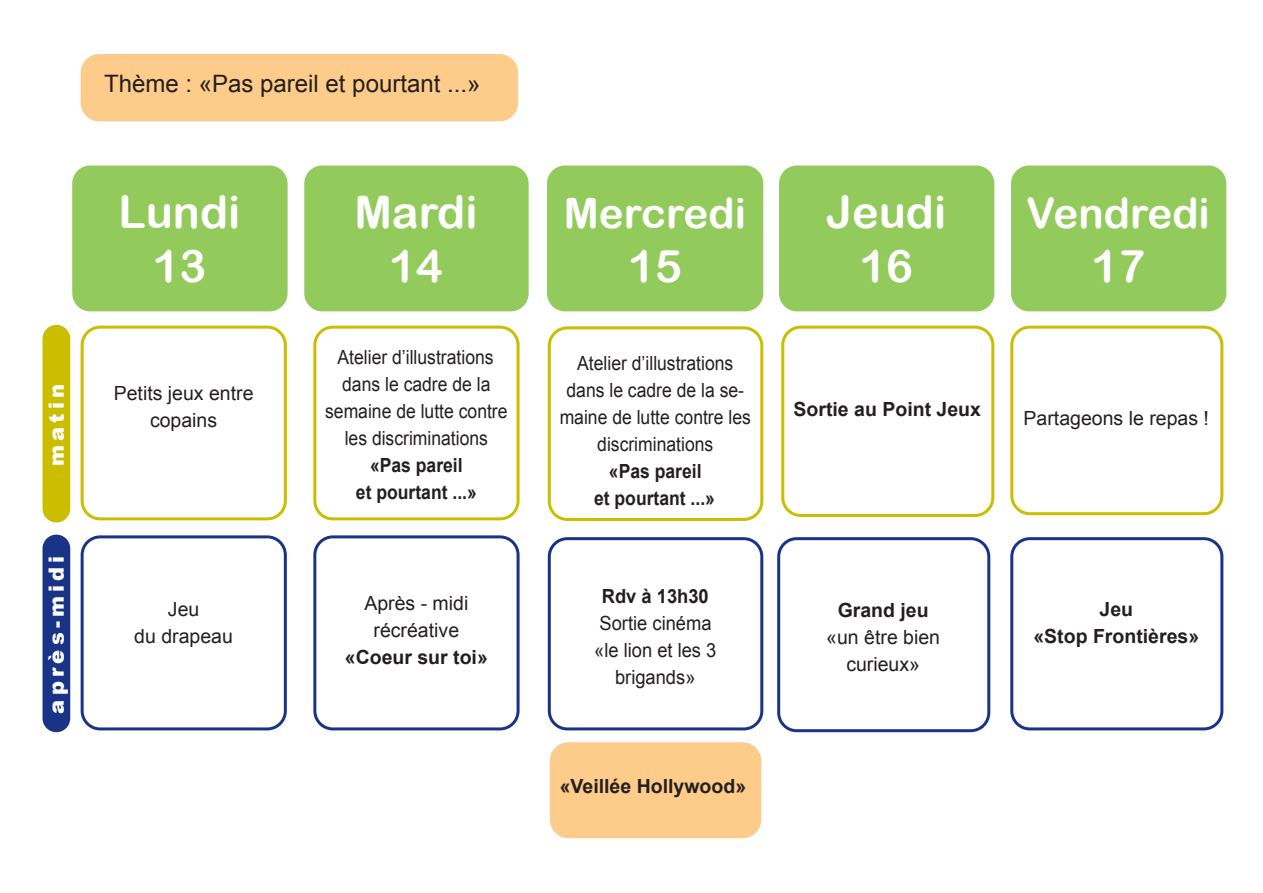
<style>
.page{position:relative;width:1263px;height:893px;background:#fff}
.page>*{position:absolute;margin:0;border:0;box-sizing:border-box;transform-origin:0 0}
.t1{font:45px/54px "Arial Rounded MT Bold";color:#fff;text-align:center}
.t2{font:42px "Arial Rounded MT Bold";color:#fff}
.t3{font:24px "Arial";color:#231f20}
.t4{font:900 21px "Arial";letter-spacing:.2em;color:#fff}
.t5{font:19.5px/27px "Arial";color:#231f20;text-align:center;scale:.9 1}
.t6{font:19.5px/27px "Arial";color:#231f20;text-align:center}
.t7{font:700 19.5px/27px "Arial";color:#231f20;text-align:center}
.t8{font:700 19.5px/27px "Arial";color:#231f20;text-align:center;scale:.9 1}
.t9{font:19.5px/27px "Arial";color:#231f20;text-align:center;scale:.94 1}
.t10{font:700 19.5px "Arial";color:#231f20;scale:.94 1}
</style>
<div class="page">
<div style="left:72px;top:165px;width:216px;height:146px;background:#93ca5c;border-radius:18px"></div>
<div style="left:547px;top:165px;width:216px;height:146px;background:#93ca5c;border-radius:18px"></div>
<div style="left:81px;top:535px;width:206px;height:195px;border:3px solid #193487;border-radius:18px"></div>
<div style="left:313px;top:535px;width:207px;height:195px;border:3px solid #193487;border-radius:18px"></div>
<div style="left:548px;top:537px;width:215px;height:193px;border:3px solid #193487;border-radius:18px"></div>
<div style="left:81px;top:326px;width:206px;height:194px;border:3px solid #cbbe01;border-radius:18px"></div>
<div style="left:313px;top:326px;width:207px;height:194px;border:3px solid #cbbe01;border-radius:18px"></div>
<div style="left:548px;top:326px;width:215px;height:195px;border:3px solid #cbbe01;border-radius:18px"></div>
<div style="left:777px;top:537px;width:213px;height:195px;border:3px solid #193487;border-radius:18px"></div>
<div style="left:550px;top:743px;width:211px;height:94px;background:#fdcc8a;border-radius:18px"></div>
<div style="left:550px;top:742px;width:211px;height:96px;border:2px solid #fdcc8a;border-radius:18px"></div>
<div style="left:1010px;top:537px;width:213px;height:193px;border:3px solid #193487;border-radius:18px"></div>
<div style="left:781px;top:326px;width:213px;height:191px;border:3px solid #cbbe01;border-radius:18px"></div>
<div style="left:1010px;top:326px;width:213px;height:189px;border:3px solid #cbbe01;border-radius:18px"></div>
<div style="left:43px;top:535px;width:26px;height:196px;background:#193487;border-radius:13px"></div>
<div style="left:43px;top:535px;width:27px;height:197px;border:2px solid #193487;border-radius:13px"></div>
<div style="left:43px;top:326px;width:26px;height:196px;background:#cbbe01;border-radius:13px"></div>
<div style="left:43px;top:325px;width:27px;height:197px;border:2px solid #cbbe01;border-radius:13px"></div>
<div style="left:304px;top:165px;width:225px;height:146px;background:#93ca5c;border-radius:18px"></div>
<div style="left:779px;top:165px;width:215px;height:146px;background:#93ca5c;border-radius:18px"></div>
<div style="left:1011px;top:165px;width:215px;height:146px;background:#93ca5c;border-radius:18px"></div>
<div style="left:81px;top:55px;width:436px;height:66px;background:#fdcc8a;border-radius:18px"></div>
<div style="left:81px;top:54px;width:437px;height:67px;border:2px solid #fdcc8a;border-radius:18px"></div>
<p class="t3" style="left:104px;top:68px;width:378px">Thème : «Pas pareil et pourtant ...»</p>
<p class="t4" style="left:41px;top:466px;width:83px;rotate:-90deg">matin</p>
<p class="t4" style="left:41px;top:714px;width:160px;rotate:-90deg">après-midi</p>
<h1 class="t1" style="left:119px;top:184px;width:123px">Lundi<br>13</h1>
<h2 class="t2" style="left:564px;top:188px;width:184px">Mercredi</h2>
<h1 class="t1" style="left:354px;top:184px;width:125px">Mardi<br>14</h1>
<h1 class="t1" style="left:826px;top:184px;width:122px">Jeudi<br>16</h1>
<h2 class="t2" style="left:1027px;top:188px;width:185px">Vendredi</h2>
<h1 class="t1" style="left:628px;top:238px;width:55px">15</h1>
<h1 class="t1" style="left:1091px;top:238px;width:55px">17</h1>
<p class="t6" style="left:114px;top:380px;width:141px">Petits jeux entre copains</p>
<p class="t5" style="left:325px;top:344px;width:204px">Atelier d’illustrations dans le cadre de la semaine de lutte contre les discriminations</p>
<p class="t8" style="left:356px;top:453px;width:136px">«Pas pareil<br>et pourtant ...»</p>
<p class="t6" style="left:134px;top:596px;width:100px">Jeu<br>du drapeau</p>
<p class="t6" style="left:364px;top:590px;width:106px">Après - midi récréative</p>
<p class="t7" style="left:345px;top:644px;width:145px">«Coeur sur toi»</p>
<p class="t5" style="left:560px;top:350px;width:214px">Atelier d’illustrations dans le cadre de la se&shy;maine de lutte contre les discriminations</p>
<p class="t8" style="left:594px;top:459px;width:136px">«Pas pareil<br>et pourtant ...»</p>
<p class="t10" style="left:602px;top:583px;width:115px">Rdv à 13h30</p>
<p class="t9" style="left:594px;top:610px;width:132px">Sortie cinéma «le lion et les 3 brigands»</p>
<p class="t7" style="left:560px;top:774px;width:188px">«Veillée Hollywood»</p>
<p class="t7" style="left:793px;top:396px;width:189px">Sortie au Point Jeux</p>
<p class="t7" style="left:838px;top:597px;width:93px">Grand jeu</p>
<p class="t6" style="left:826px;top:624px;width:115px">«un être bien curieux»</p>
<p class="t6" style="left:1023px;top:405px;width:187px">Partageons le repas !</p>
<p class="t7" style="left:1033px;top:596px;width:167px">Jeu<br>«Stop Frontières»</p>
</div>
